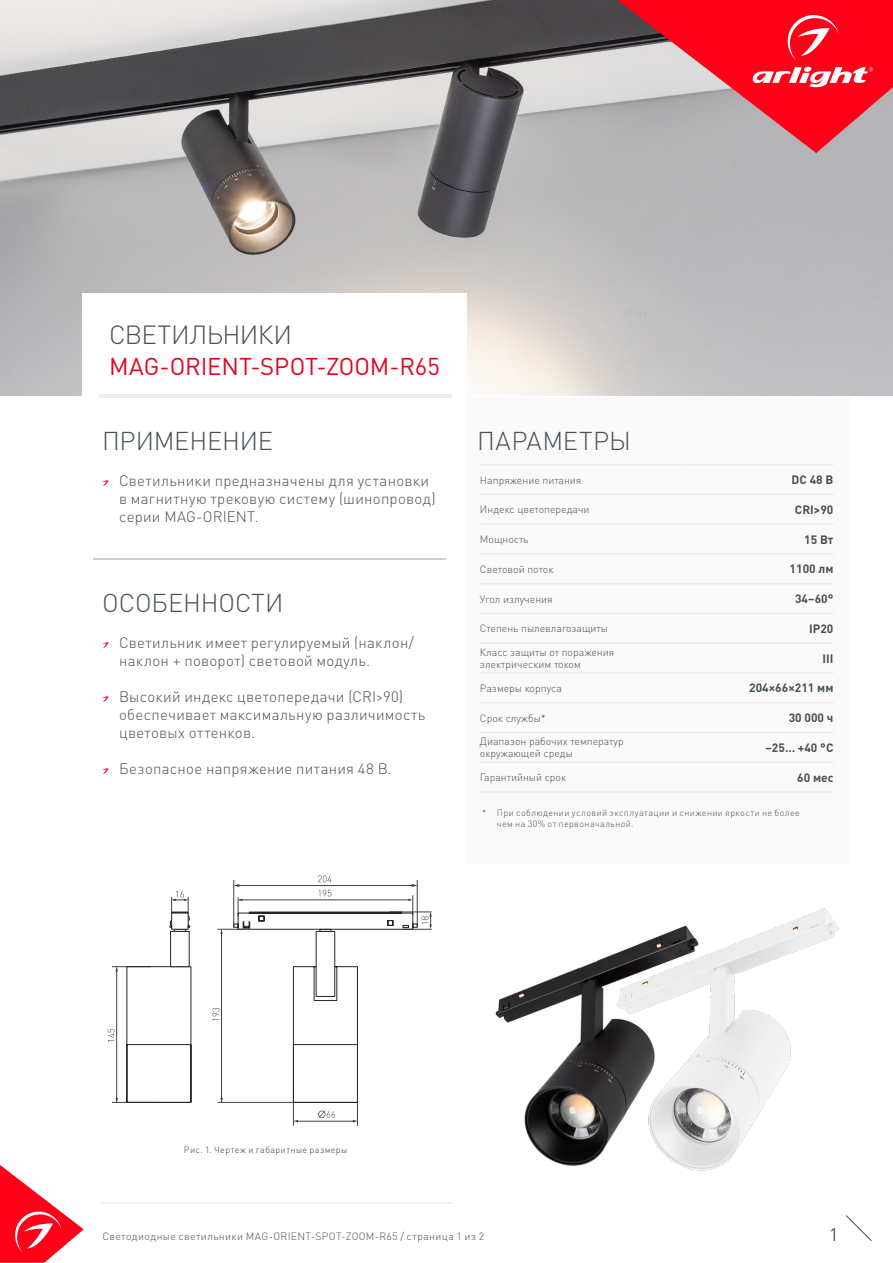
<style>
.page{position:relative;width:893px;height:1263px;background:#fff}
.page>*{position:absolute;margin:0;border:0;box-sizing:border-box;transform-origin:0 0}
.t1{font:300 25.95px "DIN Pro";letter-spacing:-.025em;color:#485156}
.t2{font:300 25.5px "DIN Pro";letter-spacing:-.005em;color:#485156}
.t3{font:300 25.5px "DIN Pro";letter-spacing:.015em;color:#485156}
.t4{font:24px "DIN Pro";letter-spacing:-.005em;color:#e40521}
.t5{font:18px "DIN Pro";color:#485156}
.t6{font:300 15px/18px "DIN Pro";letter-spacing:.02em;color:#485156}
.t7{font:700 12px "DIN Pro";color:#485156}
.t8{font:300 10.5px/12px "DIN Pro";color:#485156}
.t9{font:300 10.5px "DIN Pro";letter-spacing:.035em;color:#485156}
.t10{font:300 9px/10.5px "DIN Pro";letter-spacing:.04em;color:#485156}
.t11{font:300 9px "DIN Pro";letter-spacing:.04em;color:#3c3c3b}
</style>
<div class="page">
<svg style="left:845px;top:1215px;width:27px;height:26px"></svg>
<hr style="left:101px;top:1203px;width:352px;height:1px;background:#e3e3e3">
<img style="left:0;top:0;width:893px;height:396px">
<div style="left:467px;top:397px;width:383px;height:467px;background:#fbfafa"></div>
<hr style="left:480px;top:464px;width:206px;height:1px;background:#ededed">
<hr style="left:686px;top:464px;width:147px;height:1px;background:#ededed">
<hr style="left:480px;top:494px;width:206px;height:1px;background:#ededed">
<hr style="left:686px;top:494px;width:147px;height:1px;background:#ededed">
<hr style="left:480px;top:523px;width:206px;height:2px;background:#ededed">
<hr style="left:686px;top:523px;width:147px;height:2px;background:#ededed">
<hr style="left:480px;top:553px;width:206px;height:2px;background:#ededed">
<hr style="left:686px;top:553px;width:147px;height:2px;background:#ededed">
<hr style="left:480px;top:583px;width:206px;height:1px;background:#ededed">
<hr style="left:686px;top:583px;width:147px;height:1px;background:#ededed">
<hr style="left:480px;top:613px;width:206px;height:1px;background:#ededed">
<hr style="left:686px;top:613px;width:147px;height:1px;background:#ededed">
<hr style="left:480px;top:642px;width:206px;height:2px;background:#ededed">
<hr style="left:686px;top:642px;width:147px;height:2px;background:#ededed">
<hr style="left:480px;top:672px;width:206px;height:2px;background:#ededed">
<hr style="left:686px;top:672px;width:147px;height:2px;background:#ededed">
<hr style="left:480px;top:702px;width:206px;height:1px;background:#ededed">
<hr style="left:686px;top:702px;width:147px;height:1px;background:#ededed">
<hr style="left:480px;top:732px;width:206px;height:1px;background:#ededed">
<hr style="left:686px;top:732px;width:147px;height:1px;background:#ededed">
<hr style="left:480px;top:761px;width:206px;height:2px;background:#ededed">
<hr style="left:686px;top:761px;width:147px;height:2px;background:#ededed">
<hr style="left:480px;top:791px;width:206px;height:2px;background:#ededed">
<hr style="left:686px;top:791px;width:147px;height:2px;background:#ededed">
<div style="left:82px;top:293px;width:384px;height:112px;background:#fff"></div>
<svg style="left:102px;top:480px;width:7px;height:6px"></svg>
<svg style="left:102px;top:642px;width:7px;height:6px"></svg>
<svg style="left:102px;top:696px;width:7px;height:6px"></svg>
<svg style="left:102px;top:768px;width:7px;height:6px"></svg>
<hr style="left:99px;top:394px;width:352px;height:3px;background:#ededed">
<hr style="left:94px;top:559px;width:352px;height:1px;background:#d0d0d0">
<hr style="left:357px;top:1095px;width:1px;height:30px;background:#404040">
<hr style="left:293px;top:1095px;width:1px;height:30px;background:#404040">
<hr style="left:298px;top:1121px;width:57px;height:1px;background:#404040">
<svg style="left:318px;top:1110px;width:17px;height:8px"></svg>
<hr style="left:116px;top:968px;width:1px;height:134px;background:#404040">
<svg style="left:108px;top:1029px;width:7px;height:13px"></svg>
<hr style="left:112px;top:1102px;width:47px;height:1px;background:#404040">
<hr style="left:112px;top:966px;width:39px;height:1px;background:#404040">
<svg style="left:126px;top:891px;width:65px;height:212px"></svg>
<svg style="left:213px;top:875px;width:219px;height:228px"></svg>
<img style="left:495px;top:966px;width:89px;height:200px">
<img style="left:584px;top:908px;width:255px;height:263px">
<svg style="left:617px;top:0;width:276px;height:153px;background:#df5462"></svg>
<svg style="left:0;top:1165px;width:84px;height:98px"></svg>
<h1 class="t1" style="left:109px;top:317px;width:185px">СВЕТИЛЬНИКИ</h1>
<h3 class="t4" style="left:109px;top:350px;width:332px">MAG-ORIENT-SPOT-ZOOM-R65</h3>
<h2 class="t2" style="left:102px;top:423px;width:172px">ПРИМЕНЕНИЕ</h2>
<p class="t6" style="left:119px;top:471px;width:318px">Светильники предназначены для установки в магнитную трековую систему (шинопровод) серии MAG-ORIENT.</p>
<h2 class="t2" style="left:102px;top:585px;width:183px">ОСОБЕННОСТИ</h2>
<p class="t6" style="left:119px;top:633px;width:296px">Светильник имеет регулируемый (наклон/ наклон + поворот) световой модуль.</p>
<p class="t6" style="left:119px;top:687px;width:308px">Высокий индекс цветопередачи (CRI&gt;90) обеспечивает максимальную различимость цветовых оттенков.</p>
<p class="t6" style="left:119px;top:759px;width:274px">Безопасное напряжение питания 48 В.</p>
<h2 class="t3" style="left:477px;top:423px;width:155px">ПАРАМЕТРЫ</h2>
<p class="t8" style="left:480px;top:473px;width:103px">Напряжение питания</p>
<p class="t7" style="left:792px;top:472px;width:43px">DC 48 В</p>
<p class="t8" style="left:480px;top:503px;width:111px">Индекс цветопередачи</p>
<p class="t7" style="left:795px;top:501px;width:40px">CRI&gt;90</p>
<p class="t8" style="left:480px;top:533px;width:50px">Мощность</p>
<p class="t7" style="left:804px;top:531px;width:31px">15 Вт</p>
<p class="t8" style="left:480px;top:563px;width:75px">Световой поток</p>
<p class="t7" style="left:790px;top:561px;width:45px">1100 лм</p>
<p class="t8" style="left:480px;top:592px;width:74px">Угол излучения</p>
<p class="t7" style="left:795px;top:591px;width:40px">34–60°</p>
<p class="t8" style="left:480px;top:622px;width:130px">Степень пылевлагозащиты</p>
<p class="t7" style="left:809px;top:620px;width:26px">IP20</p>
<p class="t8" style="left:480px;top:646px;width:136px">Класс защиты от поражения электрическим током</p>
<p class="t7" style="left:822px;top:650px;width:12px">III</p>
<p class="t8" style="left:480px;top:682px;width:83px">Размеры корпуса</p>
<p class="t7" style="left:749px;top:680px;width:86px">204×66×211 мм</p>
<p class="t8" style="left:480px;top:711px;width:67px">Срок службы*</p>
<p class="t7" style="left:789px;top:710px;width:46px">30 000 ч</p>
<p class="t8" style="left:480px;top:735px;width:145px">Диапазон рабочих температур окружающей среды</p>
<p class="t7" style="left:765px;top:739px;width:69px">−25… +40 °С</p>
<p class="t8" style="left:480px;top:771px;width:88px">Гарантийный срок</p>
<p class="t7" style="left:797px;top:769px;width:38px">60 мес</p>
<p class="t10" style="left:497px;top:807px;width:304px;text-indent:-15px">* При соблюдении условий эксплуатации и снижении яркости не более чем на 30% от первоначальной.</p>
<p class="t11" style="left:184px;top:1144px;width:165px">Рис. 1. Чертеж и габаритные размеры</p>
<p class="t9" style="left:102px;top:1229px;width:383px">Светодиодные светильники MAG-ORIENT-SPOT-ZOOM-R65 / страница 1 из 2</p>
<p class="t5" style="left:829px;top:1222px;width:11px">1</p>
</div>
